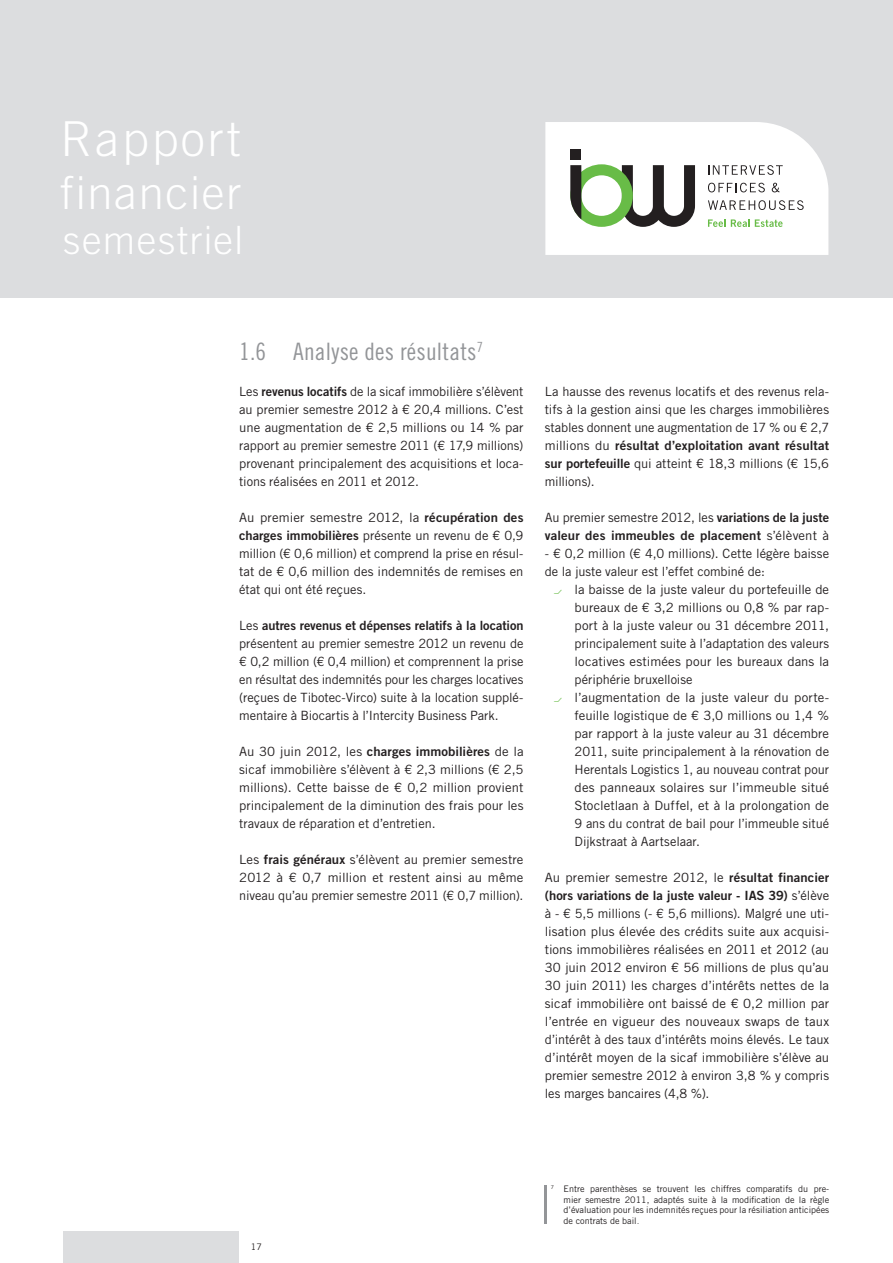
<style>
.page{position:relative;width:893px;height:1263px;background:#fff}
.page>*{position:absolute;margin:0;border:0;box-sizing:border-box;transform-origin:0 0}
.t1{font:300 48.15px "Trade Gothic LT Std";letter-spacing:.055em;color:#fff}
.t2{font:300 45.45px "Trade Gothic LT Std";letter-spacing:.035em;color:#fff}
.t3{font:300 39px "Trade Gothic LT Std";letter-spacing:.035em;color:#fff}
.A-T2{font:24px "Trade Gothic LT Std Cn 18";letter-spacing:.01em;color:#939598}
.A-bodytekst{font:12.75px/18px "Trade Gothic LT Std";letter-spacing:-.005em;color:#231f20;text-align:justify}
.A-bodytekst_-_opsomm{font:12.75px/18px "Trade Gothic LT Std";color:#231f20;text-align:justify}
.A-bodytekst-2{font:12.75px/18px "Trade Gothic LT Std Bd 2";letter-spacing:.01em;color:#231f20}
.A-Voetnoot{font:9px/10.8px "Trade Gothic LT Std";color:#231f20;text-align:justify}
.s1{font-family:"Trade Gothic LT Std Bd 2"}
.s2{font-family:"Trade Gothic LT Std"}
.s3{color:#6c6d70}
</style>
<div class="page">
<div style="left:64px;top:1231px;width:175px;height:32px;background:#dcdddf"></div>
<div style="left:0;top:0;width:893px;height:298px;background:#dcdddf"></div>
<svg style="left:545px;top:122px;width:283px;height:133px;background:#e4e7e2"></svg>
<hr style="left:545px;top:1185px;width:2px;height:39px;background:#939598">
<h1 class="t1" style="left:61px;top:111px;width:182px">Rapport</h1>
<h2 class="t2" style="left:61px;top:166px;width:182px">financier</h2>
<h3 class="t3" style="left:63px;top:217px;width:181px">semestriel</h3>
<p class="A-T2" style="left:239px;top:337px;width:245px">1.6 Analyse des résultats<sup>7</sup></p>
<p class="A-bodytekst" style="left:239px;top:382px;width:286px">Les <span class="s1">revenus locatifs</span> de la sicaf immobilière s’élèvent au premier semestre 2012 à € 20,4 millions. C’est une augmentation de € 2,5 millions ou 14 % par rapport au premier semestre 2011 (€ 17,9 millions) provenant principalement des acquisitions et loca&shy;tions réalisées en 2011 et 2012.</p>
<p class="A-bodytekst" style="left:239px;top:508px;width:286px">Au premier semestre 2012, la <span class="s1">récupération des charges immobilières</span> présente un revenu de € 0,9 million (€ 0,6 million) et comprend la prise en résul&shy;tat de € 0,6 million des indemnités de remises en état qui ont été reçues.</p>
<p class="A-bodytekst" style="left:239px;top:616px;width:286px">Les <span class="s1">autres revenus et dépenses relatifs à la location </span>présentent au premier semestre 2012 un revenu de € 0,2 million (€ 0,4 million) et comprennent la prise en résultat des indemnités pour les charges locatives (reçues de Tibotec-Virco) suite à la location supplé&shy;mentaire à Biocartis à l’Intercity Business Park.</p>
<p class="A-bodytekst" style="left:239px;top:742px;width:286px">Au 30 juin 2012, les <span class="s1">charges immobilières</span> de la sicaf immobilière s’élèvent à € 2,3 millions (€ 2,5 millions). Cette baisse de € 0,2 million provient principalement de la diminution des frais pour les travaux de réparation et d’entretien.</p>
<p class="A-bodytekst" style="left:239px;top:850px;width:286px">Les <span class="s1">frais généraux</span> s’élèvent au premier semestre 2012 à € 0,7 million et restent ainsi au même niveau qu’au premier semestre 2011 (€ 0,7 million).</p>
<p class="A-bodytekst" style="left:545px;top:382px;width:286px">La hausse des revenus locatifs et des revenus rela&shy;tifs à la gestion ainsi que les charges immobilières stables donnent une augmentation de 17 % ou € 2,7 millions du <span class="s1">résultat d’exploitation avant résultat sur portefeuille</span> qui atteint € 18,3 millions (€ 15,6 millions).</p>
<p class="A-bodytekst-2" style="left:545px;top:508px;width:286px"><span class="s2">Au premier semestre 2012, les</span> variations de la juste valeur des immeubles de placement <span class="s2">s’élèvent à</span></p>
<p class="A-bodytekst" style="left:545px;top:544px;width:286px">- € 0,2 million (€ 4,0 millions). Cette légère baisse de la juste valeur est l’effet combiné de:</p>
<p class="A-bodytekst_-_opsomm" style="left:575px;top:580px;width:256px">la baisse de la juste valeur du portefeuille de bureaux de € 3,2 millions ou 0,8 % par rap&shy;port à la juste valeur ou 31 décembre 2011, principalement suite à l’adaptation des valeurs locatives estimées pour les bureaux dans la périphérie bruxelloise</p>
<p class="A-bodytekst_-_opsomm" style="left:575px;top:688px;width:256px">l’augmentation de la juste valeur du porte&shy;feuille logistique de € 3,0 millions ou 1,4 % par rapport à la juste valeur au 31 décembre 2011, suite principalement à la rénovation de Herentals Logistics 1, au nouveau contrat pour des panneaux solaires sur l’immeuble situé Stocletlaan à Duffel, et à la prolongation de 9 ans du contrat de bail pour l’immeuble situé Dijkstraat à Aartselaar.</p>
<p class="A-bodytekst" style="left:545px;top:868px;width:286px">Au premier semestre 2012, le <span class="s1">résultat financier (hors variations de la juste valeur - IAS 39)</span> s’élève à - € 5,5 millions (- € 5,6 millions). Malgré une uti&shy;lisation plus élevée des crédits suite aux acquisi&shy;tions immobilières réalisées en 2011 et 2012 (au 30 juin 2012 environ € 56 millions de plus qu’au 30 juin 2011) les charges d’intérêts nettes de la sicaf immobilière ont baissé de € 0,2 million par l’entrée en vigueur des nouveaux swaps de taux d’intérêt à des taux d’intérêts moins élevés. Le taux d’intérêt moyen de la sicaf immobilière s’élève au premier semestre 2012 à environ 3,8 % y compris les marges bancaires (4,8 %).</p>
<p class="A-Voetnoot" style="left:251px;top:1241px;width:12px">17</p>
<p class="A-Voetnoot" style="left:563px;top:1183px;width:267px;text-indent:-13px"><sup>7</sup> Entre parenthèses se trouvent les chiffres comparatifs du pre&shy;mier semestre 2011, adaptés suite à la modification de la règle d’évaluation pour les indemnités reçues pour la résiliation anticipées de contrats de bail<span class="s3">.</span></p>
</div>
